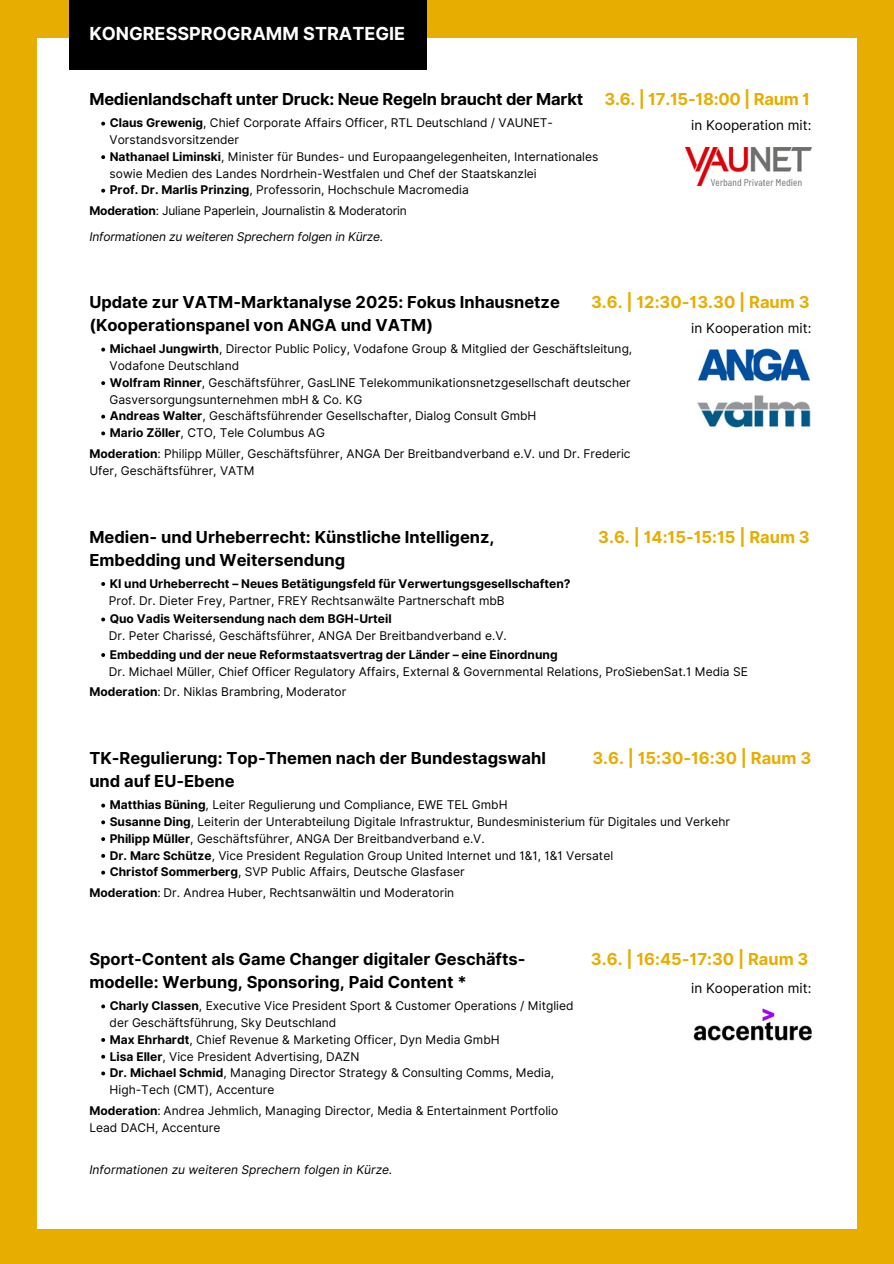
<style>
.page{position:relative;width:894px;height:1264px;background:#fff}
.page>*{position:absolute;margin:0;border:0;box-sizing:border-box;transform-origin:0 0}
.t1{font:700 18px "Inter";color:#fff}
.t2{font:700 16.5px "Inter";color:#000}
.t3{font:700 16.5px "Inter";color:#e7ad00}
.t4{font:13.5px "Inter";color:#000}
.t5{font:12px "Inter";color:#000}
.t6{font:700 12px "Inter";color:#000}
.t7{font:italic 12px "Inter";letter-spacing:-.005em;color:#000}
.s1{font-weight:700}
</style>
<div class="page">
<div style="left:0;top:0;width:893px;height:1263px;background:#e7ad00"></div>
<div style="left:37px;top:38px;width:819px;height:1191px;background:#fff"></div>
<svg style="left:101px;top:122px;width:4px;height:4px"></svg>
<svg style="left:101px;top:155px;width:4px;height:4px"></svg>
<svg style="left:101px;top:189px;width:4px;height:4px"></svg>
<svg style="left:101px;top:348px;width:4px;height:3px"></svg>
<svg style="left:101px;top:381px;width:4px;height:4px"></svg>
<svg style="left:101px;top:415px;width:4px;height:3px"></svg>
<svg style="left:101px;top:431px;width:4px;height:4px"></svg>
<svg style="left:101px;top:582px;width:4px;height:4px"></svg>
<svg style="left:101px;top:617px;width:4px;height:4px"></svg>
<svg style="left:101px;top:653px;width:4px;height:4px"></svg>
<svg style="left:101px;top:803px;width:4px;height:4px"></svg>
<svg style="left:101px;top:820px;width:4px;height:4px"></svg>
<svg style="left:101px;top:837px;width:4px;height:4px"></svg>
<svg style="left:101px;top:854px;width:4px;height:3px"></svg>
<svg style="left:101px;top:870px;width:4px;height:4px"></svg>
<svg style="left:101px;top:1004px;width:4px;height:4px"></svg>
<svg style="left:101px;top:1038px;width:4px;height:3px"></svg>
<svg style="left:101px;top:1054px;width:4px;height:4px"></svg>
<svg style="left:101px;top:1071px;width:4px;height:4px"></svg>
<img style="left:685px;top:147px;width:126px;height:38px">
<div style="left:69px;top:0;width:357px;height:69px;background:#000"></div>
<img style="left:697px;top:395px;width:114px;height:33px">
<img style="left:693px;top:1008px;width:118px;height:33px">
<img style="left:698px;top:348px;width:112px;height:34px">
<p class="t1" style="left:89px;top:23px;width:317px">KONGRESSPROGRAMM STRATEGIE</p>
<p class="t2" style="left:89px;top:89px;width:495px">Medienlandschaft unter Druck: Neue Regeln braucht der Markt</p>
<p class="t3" style="left:604px;top:89px;width:207px">3.6. | 17.15-18:00 | Raum 1</p>
<p class="t5" style="left:110px;top:116px;width:445px"><span class="s1">Claus Grewenig</span>, Chief Corporate Affairs Officer, RTL Deutschland / VAUNET-</p>
<h2 class="t5" style="left:110px;top:133px;width:131px">Vorstandsvorsitzender</h2>
<p class="t5" style="left:110px;top:149px;width:490px"><span class="s1">Nathanael Liminski</span>, Minister für Bundes- und Europaangelegenheiten, Internationales</p>
<p class="t5" style="left:110px;top:166px;width:428px">sowie Medien des Landes Nordrhein-Westfalen und Chef der Staatskanzlei</p>
<p class="t5" style="left:110px;top:183px;width:360px"><span class="s1">Prof. Dr. Marlis Prinzing</span>, Professorin, Hochschule Macromedia</p>
<p class="t5" style="left:89px;top:204px;width:319px"><span class="s1">Moderation</span>: Juliane Paperlein, Journalistin &amp; Moderatorin</p>
<p class="t7" style="left:89px;top:229px;width:295px">Informationen zu weiteren Sprechern folgen in Kürze.</p>
<p class="t4" style="left:691px;top:117px;width:122px">in Kooperation mit:</p>
<p class="t2" style="left:89px;top:292px;width:472px">Update zur VATM-Marktanalyse 2025: Fokus Inhausnetze</p>
<p class="t3" style="left:591px;top:292px;width:220px">3.6. | 12:30-13.30 | Raum 3</p>
<p class="t2" style="left:89px;top:315px;width:345px">(Kooperationspanel von ANGA und VATM)</p>
<p class="t5" style="left:110px;top:342px;width:524px"><span class="s1">Michael Jungwirth</span>, Director Public Policy, Vodafone Group &amp; Mitglied der Geschäftsleitung,</p>
<h2 class="t5" style="left:110px;top:358px;width:131px">Vodafone Deutschland</h2>
<p class="t5" style="left:110px;top:375px;width:522px"><span class="s1">Wolfram Rinner</span>, Geschäftsführer, GasLINE Telekommunikationsnetzgesellschaft deutscher</p>
<p class="t5" style="left:110px;top:392px;width:254px">Gasversorgungsunternehmen mbH &amp; Co. KG</p>
<p class="t5" style="left:110px;top:409px;width:428px"><span class="s1">Andreas Walter</span>, Geschäftsführender Gesellschafter, Dialog Consult GmbH</p>
<p class="t5" style="left:110px;top:425px;width:216px"><span class="s1">Mario Zöller</span>, CTO, Tele Columbus AG</p>
<p class="t5" style="left:89px;top:446px;width:542px"><span class="s1">Moderation</span>: Philipp Müller, Geschäftsführer, ANGA Der Breitbandverband e.V. und Dr. Frederic</p>
<p class="t5" style="left:89px;top:463px;width:167px">Ufer, Geschäftsführer, VATM</p>
<p class="t4" style="left:691px;top:320px;width:122px">in Kooperation mit:</p>
<p class="t2" style="left:89px;top:526px;width:406px">Medien- und Urheberrecht: Künstliche Intelligenz,</p>
<p class="t3" style="left:598px;top:526px;width:213px">3.6. | 14:15-15:15 | Raum 3</p>
<p class="t2" style="left:89px;top:549px;width:257px">Embedding und Weitersendung</p>
<p class="t6" style="left:110px;top:576px;width:462px">KI und Urheberrecht – Neues Betätigungsfeld für Verwertungsgesellschaften?</p>
<h2 class="t5" style="left:109px;top:593px;width:397px">Prof. Dr. Dieter Frey, Partner, FREY Rechtsanwälte Partnerschaft mbB</h2>
<p class="t6" style="left:110px;top:611px;width:283px">Quo Vadis Weitersendung nach dem BGH-Urteil</p>
<p class="t5" style="left:109px;top:628px;width:399px">Dr. Peter Charissé, Geschäftsführer, ANGA Der Breitbandverband e.V.</p>
<p class="t6" style="left:110px;top:647px;width:449px">Embedding und der neue Reformstaatsvertrag der Länder – eine Einordnung</p>
<p class="t5" style="left:109px;top:664px;width:640px">Dr. Michael Müller, Chief Officer Regulatory Affairs, External &amp; Governmental Relations, ProSiebenSat.1 Media SE</p>
<p class="t5" style="left:89px;top:685px;width:258px"><span class="s1">Moderation</span>: Dr. Niklas Brambring, Moderator</p>
<p class="t2" style="left:89px;top:748px;width:458px">TK-Regulierung: Top-Themen nach der Bundestagswahl</p>
<p class="t3" style="left:592px;top:748px;width:220px">3.6. | 15:30-16:30 | Raum 3</p>
<p class="t2" style="left:89px;top:771px;width:147px">und auf EU-Ebene</p>
<p class="t5" style="left:110px;top:797px;width:399px"><span class="s1">Matthias Büning</span>, Leiter Regulierung und Compliance, EWE TEL GmbH</p>
<h2 class="t5" style="left:110px;top:814px;width:621px"><span class="s1">Susanne Ding</span>, Leiterin der Unterabteilung Digitale Infrastruktur, Bundesministerium für Digitales und Verkehr</h2>
<p class="t5" style="left:110px;top:831px;width:376px"><span class="s1">Philipp Müller</span>, Geschäftsführer, ANGA Der Breitbandverband e.V.</p>
<p class="t5" style="left:110px;top:848px;width:505px"><span class="s1">Dr. Marc Schütze</span>, Vice President Regulation Group United Internet und 1&amp;1, 1&amp;1 Versatel</p>
<p class="t5" style="left:110px;top:864px;width:356px"><span class="s1">Christof Sommerberg</span>, SVP Public Affairs, Deutsche Glasfaser</p>
<p class="t5" style="left:89px;top:885px;width:366px"><span class="s1">Moderation</span>: Dr. Andrea Huber, Rechtsanwältin und Moderatorin</p>
<p class="t2" style="left:89px;top:949px;width:437px">Sport-Content als Game Changer digitaler Geschäfts-</p>
<p class="t3" style="left:590px;top:949px;width:219px">3.6. | 16:45-17:30 | Raum 3</p>
<p class="t2" style="left:89px;top:972px;width:379px">modelle: Werbung, Sponsoring, Paid Content *</p>
<p class="t5" style="left:110px;top:998px;width:465px"><span class="s1">Charly Classen</span>, Executive Vice President Sport &amp; Customer Operations / Mitglied</p>
<h2 class="t5" style="left:110px;top:1015px;width:228px">der Geschäftsführung, Sky Deutschland</h2>
<p class="t5" style="left:110px;top:1032px;width:391px"><span class="s1">Max Ehrhardt</span>, Chief Revenue &amp; Marketing Officer, Dyn Media GmbH</p>
<p class="t5" style="left:110px;top:1048px;width:251px"><span class="s1">Lisa Eller</span>, Vice President Advertising, DAZN</p>
<p class="t5" style="left:110px;top:1065px;width:446px"><span class="s1">Dr. Michael Schmid</span>, Managing Director Strategy &amp; Consulting Comms, Media,</p>
<p class="t5" style="left:110px;top:1082px;width:166px">High-Tech (CMT), Accenture</p>
<p class="t5" style="left:89px;top:1103px;width:470px"><span class="s1">Moderation</span>: Andrea Jehmlich, Managing Director, Media &amp; Entertainment Portfolio</p>
<p class="t5" style="left:89px;top:1120px;width:132px">Lead DACH, Accenture</p>
<p class="t7" style="left:89px;top:1161px;width:304px">Informationen zu weiteren Sprechern folgen in Kürze.</p>
<h3 class="t4" style="left:691px;top:979px;width:122px">in Kooperation mit:</h3>
</div>
